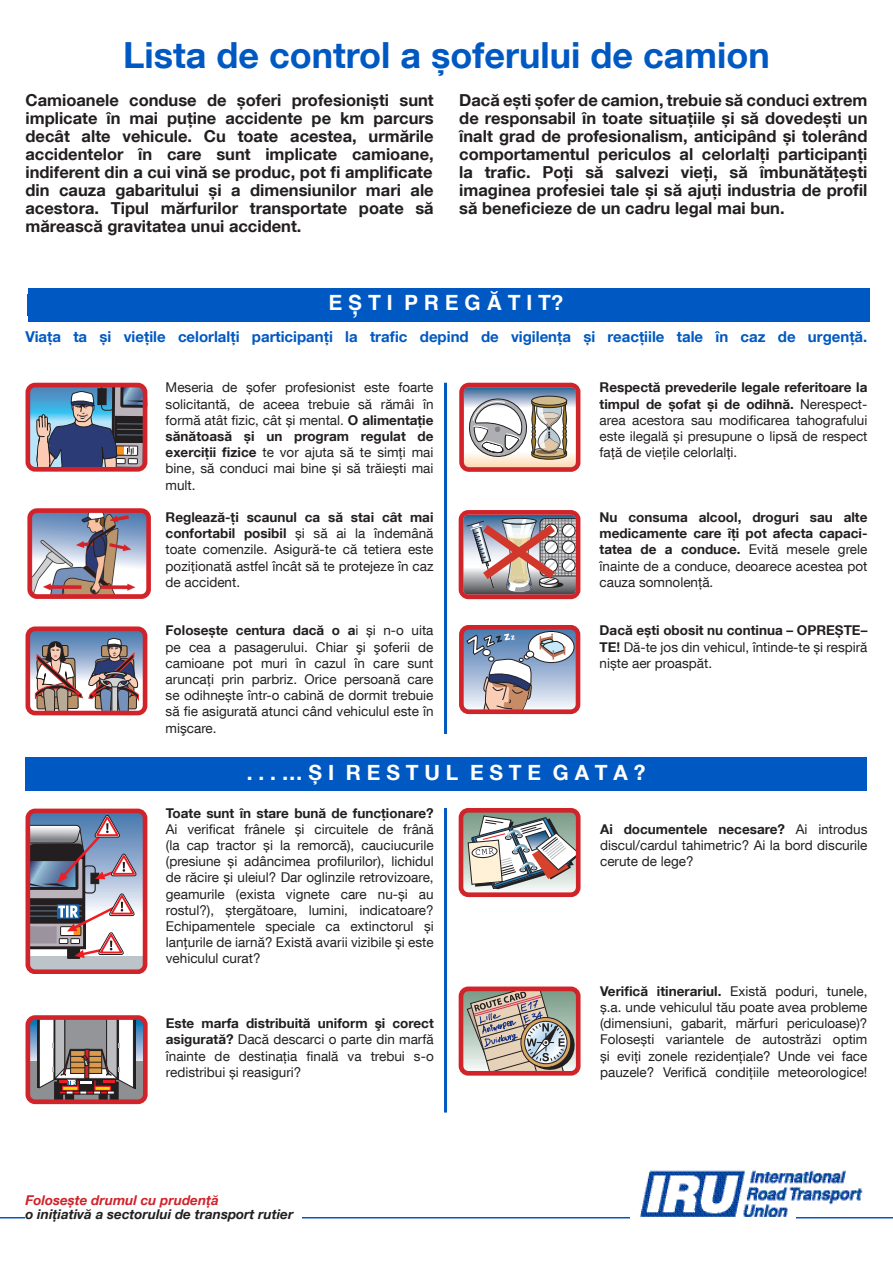
<style>
.page{position:relative;width:893px;height:1263px;background:#fff}
.page>*{position:absolute;margin:0;border:0;box-sizing:border-box;transform-origin:0 0}
.t1{font:700 36px "Helvetica Neue LT Com";color:#0059c2}
.t2{font:700 21px "Helvetica Neue LT Com";color:#fff}
.t3{font:700 21px "Helvetica";color:#fff}
.t4{font:700 16.5px/18px "Helvetica Neue LT Com";color:#231f20;text-align:justify}
.t5{font:700 15px "Helvetica Neue LT Com";color:#0059c2}
.t6{font:13.5px/16.2px "Helvetica Neue LT Com";color:#231f20;text-align:justify}
.t7{font:700 13.5px/16.2px "Helvetica Neue LT Com";color:#231f20;text-align:justify}
.t8{font:italic 700 13.5px "Helvetica Neue LT Com";color:#231f20}
.t9{font:italic 700 13.5px "Helvetica Neue LT Com";color:#d1232a}
.s1{font-weight:700}
.s2{font-weight:400}
</style>
<div class="page">
<div style="left:26px;top:757px;width:841px;height:33px;background:#0059c2"></div>
<div style="left:28px;top:288px;width:841px;height:33px;background:#0059c2"></div>
<div style="left:27px;top:294px;width:838px;height:22px;background:#0059c2"></div>
<hr style="left:444px;top:383px;width:3px;height:351px;background:#0059c2">
<hr style="left:444px;top:808px;width:3px;height:304px;background:#0059c2">
<svg style="left:30px;top:383px;width:117px;height:83px;background:#647993"></svg>
<div style="left:26px;top:383px;width:121px;height:89px;border:5px solid #d1232a;border-radius:7px"></div>
<svg style="left:26px;top:632px;width:115px;height:79px;background:#8f8d98"></svg>
<div style="left:26px;top:626px;width:121px;height:89px;border:5px solid #d1232a;border-radius:7px"></div>
<svg style="left:465px;top:631px;width:109px;height:77px"></svg>
<div style="left:459px;top:625px;width:121px;height:89px;border:5px solid #d1232a;border-radius:7px"></div>
<div style="left:28px;top:956px;width:116px;height:14px;background:#bcc4c9"></div>
<div style="left:67px;top:929px;width:13px;height:30px;border:1px solid #231f20"></div>
<div style="left:26px;top:809px;width:121px;height:165px;border:5px solid #d1232a;border-radius:7px"></div>
<svg style="left:26px;top:811px;width:119px;height:147px"></svg>
<svg style="left:459px;top:510px;width:121px;height:89px;background:#b0878b"></svg>
<svg style="left:459px;top:383px;width:121px;height:89px"></svg>
<div style="left:532px;top:396px;width:35px;height:9px;background:#d1ba8b;border-radius:50%"></div>
<div style="left:531px;top:396px;width:36px;height:10px;border:1px solid #231f20;border-radius:50%"></div>
<div style="left:29px;top:1060px;width:116px;height:41px;background:#8d8f92"></div>
<svg style="left:32px;top:1021px;width:110px;height:39px"></svg>
<div style="left:110px;top:1082px;width:8px;height:20px;background:#231f20"></div>
<div style="left:110px;top:1081px;width:9px;height:21px;border:1px solid #231f20"></div>
<div style="left:99px;top:1082px;width:8px;height:20px;background:#231f20"></div>
<div style="left:99px;top:1081px;width:9px;height:21px;border:1px solid #231f20"></div>
<div style="left:66px;top:1082px;width:8px;height:20px;background:#231f20"></div>
<div style="left:65px;top:1081px;width:9px;height:21px;border:1px solid #231f20"></div>
<div style="left:55px;top:1082px;width:8px;height:20px;background:#231f20"></div>
<div style="left:54px;top:1081px;width:9px;height:21px;border:1px solid #231f20"></div>
<hr style="left:37px;top:1017px;width:2px;height:71px;background:#231f20">
<hr style="left:134px;top:1017px;width:2px;height:71px;background:#231f20">
<div style="left:26px;top:1015px;width:122px;height:89px;border:5px solid #d1232a;border-radius:7px"></div>
<svg style="left:38px;top:1017px;width:96px;height:77px"></svg>
<svg style="left:465px;top:812px;width:115px;height:81px"></svg>
<div style="left:459px;top:808px;width:121px;height:89px;border:5px solid #d1232a;border-radius:7px"></div>
<div style="left:459px;top:986px;width:121px;height:89px;border:5px solid #d1232a;border-radius:7px"></div>
<svg style="left:460px;top:987px;width:119px;height:89px;background:#b1948d"></svg>
<hr style="left:0;top:1217px;width:893px;height:1px;background:#0059c2">
<div style="left:630px;top:1212px;width:166px;height:12px;background:#fff"></div>
<img style="left:640px;top:1170px;width:223px;height:46px">
<div style="left:26px;top:1209px;width:276px;height:18px;background:#fff"></div>
<img style="left:27px;top:509px;width:123px;height:89px">
<h1 class="t1" style="left:123px;top:33px;width:648px">Lista de control a șoferului de camion</h1>
<p class="t4" style="left:26px;top:91px;width:410px">Camioanele conduse de șoferi profesioniști sunt implicate în mai puține accidente pe km parcurs decât alte vehicule. Cu toate acestea, urmările accidentelor în care sunt implicate camioane, indiferent din a cui vină se produc, pot fi amplificate din cauza gabaritului și a dimensiunilor mari ale acestora. Tipul mărfurilor transportate poate să mărească gravitatea unui accident.</p>
<p class="t4" style="left:459px;top:91px;width:410px">Dacă ești șofer de camion, trebuie să conduci extrem de responsabil în toate situațiile și să dovedești un înalt grad de profesionalism, anticipând și tolerând comportamentul periculos al celorlalți participanți la trafic. Poți să salvezi vieți, să îmbunătățești imaginea profesiei tale și să ajuți industria de profil să beneficieze de un cadru legal mai bun.</p>
<h2 class="t3" style="left:328px;top:284px;width:237px">E Ș T I P R E G Ă T I T?</h2>
<p class="t5" style="left:26px;top:328px;width:843px">Viața ta și viețile celorlalți participanți la trafic depind de vigilența și reacțiile tale în caz de urgență.</p>
<p class="t6" style="left:166px;top:379px;width:269px">Meseria de șofer profesionist este foarte solicitantă, de aceea trebuie să rămâi în formă atât fizic, cât și mental. <span class="s1">O alimentație sănătoasă și un program regulat de exerciții fizice</span> te vor ajuta să te simți mai bine, să conduci mai bine și să trăiești mai mult.</p>
<p class="t6" style="left:166px;top:509px;width:269px"><span class="s1">Reglează-ți scaunul ca să stai cât mai confortabil posibil</span> și să ai la îndemână toate comenzile. Asigură-te că tetiera este poziționată astfel încât să te protejeze în caz de accident.</p>
<p class="t6" style="left:166px;top:622px;width:269px"><span class="s1">Folosește centura dacă o a</span>i și n-o uita pe cea a pasagerului. Chiar şi şoferii de camioane pot muri în cazul în care sunt aruncați prin parbriz. Orice persoană care se odihnește într-o cabină de dormit trebuie să fie asigurată atunci când vehiculul este în mişcare.</p>
<p class="t6" style="left:600px;top:379px;width:269px"><span class="s1">Respectă prevederile legale referitoare la timpul de șofat și de odihnă.</span> Nerespect&shy;area acestora sau modificarea tahografului este ilegală și presupune o lipsă de respect față de viețile celorlalți.</p>
<p class="t7" style="left:600px;top:509px;width:269px">Nu consuma alcool, droguri sau alte medicamente care îți pot afecta capaci&shy;tatea de a conduce. <span class="s2">Evită mesele grele înainte de a conduce, deoarece acestea pot cauza somnolență.</span></p>
<p class="t6" style="left:600px;top:622px;width:269px"><span class="s1">Dacă ești obosit nu continua – OPREȘTE– TE!</span> Dă-te jos din vehicul, întinde-te și respiră niște aer proaspăt.</p>
<h2 class="t2" style="left:247px;top:759px;width:400px">. . . … Ș I R E S T U L E S T E G A T A ?</h2>
<p class="t7" style="left:166px;top:804px;width:269px">Toate sunt în stare bună de funcţionare?</p>
<p class="t6" style="left:166px;top:820px;width:269px">Ai verificat frânele și circuitele de frână (la cap tractor și la remorcă), cauciucurile (presiune și adâncimea profilurilor), lichidul de răcire și uleiul? Dar oglinzile retrovizoare, geamurile (exista vignete care nu-și au rostul?), ștergătoare, lumini, indicatoare?<br>Echipamentele speciale ca extinctorul și lanțurile de iarnă? Există avarii vizibile și este vehiculul curat?</p>
<p class="t6" style="left:166px;top:1015px;width:269px"><span class="s1">Este marfa distribuită uniform şi corect asigurată?</span> Dacă descarci o parte din marfă înainte de destinația finală va trebui s-o redistribui și reasiguri?</p>
<p class="t9" style="left:26px;top:1192px;width:195px">Folosește drumul cu prudență</p>
<p class="t8" style="left:26px;top:1205px;width:269px">o inițiativă a sectorului de transport rutier</p>
<p class="t6" style="left:600px;top:820px;width:269px"><span class="s1">Ai documentele necesare?</span> Ai introdus discul/cardul tahimetric? Ai la bord discurile cerute de lege?</p>
<p class="t6" style="left:600px;top:982px;width:269px"><span class="s1">Verifică itinerariul.</span> Există poduri, tunele, ș.a. unde vehiculul tău poate avea probleme (dimensiuni, gabarit, mărfuri periculoase)?<br>Folosești variantele de autostrăzi optim și eviți zonele rezidențiale? Unde vei face pauzele? Verifică condițiile meteorologice!</p>
</div>
